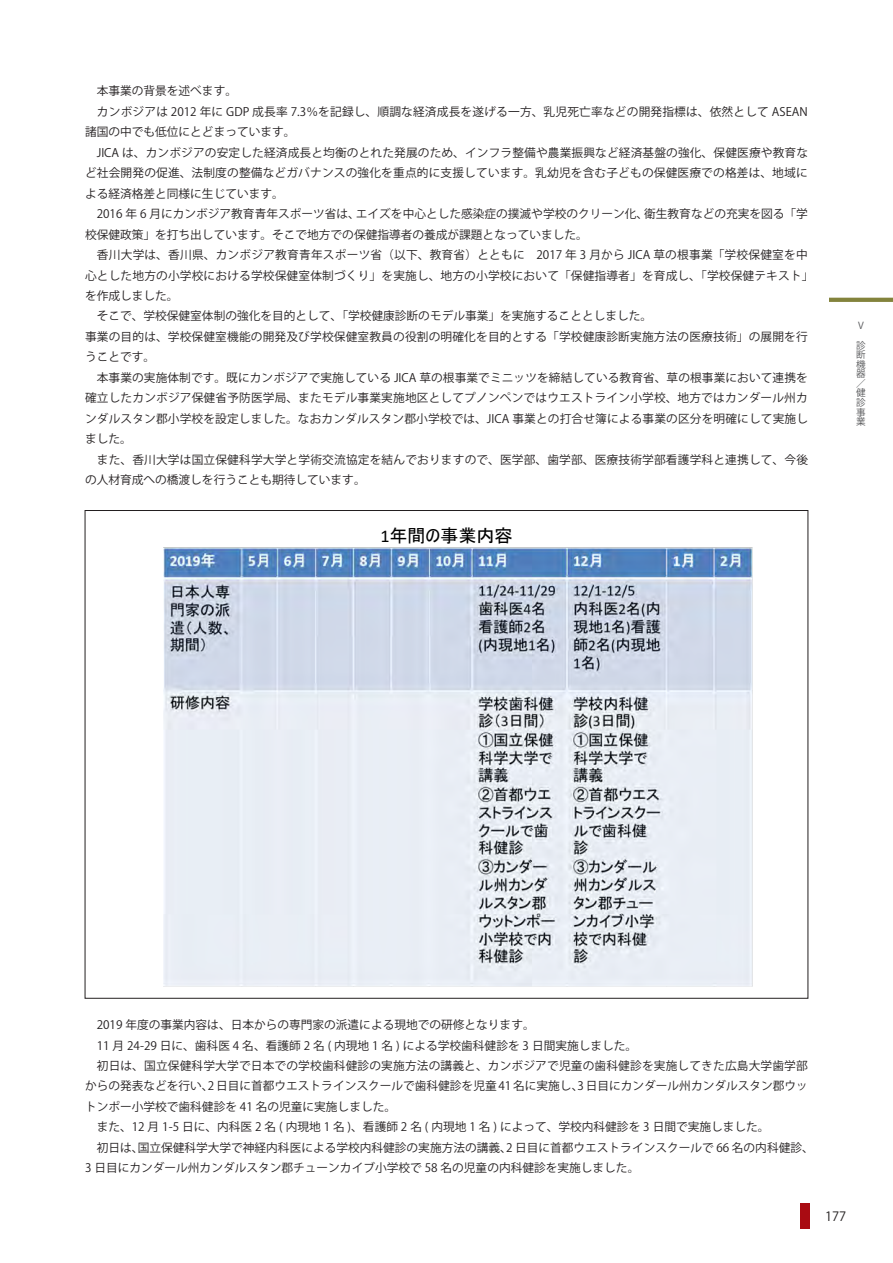
<style>
.page{position:relative;width:893px;height:1263px;background:#fff}
.page>*{position:absolute;margin:0;border:0;box-sizing:border-box;transform-origin:0 0}
.t1{font:18px "MS UI Gothic";color:#000}
.t2{font:12.75px "Koz Go Pr 6 N";color:#231f20}
.t3{font:11.7px/20.4px "Koz Go Pr 6 N";letter-spacing:.005em;color:#231f20}
.t4{font:9.6px/9.6px "Koz Go Pr 6 N";color:#57585a}
.s1{font-family:"Calibri"}
</style>
<div class="page">
<div style="left:800px;top:1203px;width:10px;height:25px;background:#a90b12"></div>
<svg style="left:829px;top:298px;width:64px;height:4px"></svg>
<img style="left:164px;top:547px;width:589px;height:440px">
<p class="t3" style="left:85px;top:81px;width:730px">　本事業の背景を述べます。<br>　カンボジアは 2012 年に GDP 成長率 7.3％を記録し、順調な経済成長を遂げる一方、乳児死亡率などの開発指標は、依然として ASEAN諸国の中でも低位にとどまっています。<br>　JICA は、カンボジアの安定した経済成長と均衡のとれた発展のため、インフラ整備や農業振興など経済基盤の強化、保健医療や教育など社会開発の促進、法制度の整備などガバナンスの強化を重点的に支援しています。乳幼児を含む子どもの保健医療での格差は、地域による経済格差と同様に生じています。<br>　2016 年 6 月にカンボジア教育青年スポーツ省は、エイズを中心とした感染症の撲滅や学校のクリーン化、衛生教育などの充実を図る「学校保健政策」を打ち出しています。そこで地方での保健指導者の養成が課題となっていました。<br>　香川大学は、香川県、カンボジア教育青年スポーツ省（以下、教育省）とともに　2017 年 3 月から JICA 草の根事業「学校保健室を中心とした地方の小学校における学校保健室体制づくり」を実施し、地方の小学校において「保健指導者」を育成し、「学校保健テキスト」を作成しました。<br>　そこで、学校保健室体制の強化を目的として、「学校健康診断のモデル事業」を実施することとしました。<br>事業の目的は、学校保健室機能の開発及び学校保健室教員の役割の明確化を目的とする「学校健康診断実施方法の医療技術」の展開を行うことです。<br>　本事業の実施体制です。既にカンボジアで実施している JICA 草の根事業でミニッツを締結している教育省、草の根事業において連携を確立したカンボジア保健省予防医学局、またモデル事業実施地区としてプノンペンではウエストライン小学校、地方ではカンダール州カンダルスタン郡小学校を設定しました。なおカンダルスタン郡小学校では、JICA 事業との打合せ簿による事業の区分を明確にして実施しました。<br>　また、香川大学は国立保健科学大学と学術交流協定を結んでおりますので、医学部、歯学部、医療技術学部看護学科と連携して、今後の人材育成への橋渡しを行うことも期待しています。</p>
<h1 class="t1" style="left:380px;top:526px;width:134px"><span class="s1">1</span>年間の事業内容</h1>
<p class="t4" style="left:856px;top:317px;width:11px;line-height:19.2px">V診</p>
<p class="t4" style="left:856px;top:350px;width:11px;text-align:justify">断機器／健診事業</p>
<p class="t3" style="left:85px;top:1015px;width:730px">　2019 年度の事業内容は、日本からの専門家の派遣による現地での研修となります。<br>　11 月 24-29 日に、歯科医 4 名、看護師 2 名 ( 内現地 1 名 ) による学校歯科健診を 3 日間実施しました。<br>　初日は、国立保健科学大学で日本での学校歯科健診の実施方法の講義と、カンボジアで児童の歯科健診を実施してきた広島大学歯学部からの発表などを行い、2 日目に首都ウエストラインスクールで歯科健診を児童 41 名に実施し、3 日目にカンダール州カンダルスタン郡ウットンポー小学校で歯科健診を 41 名の児童に実施しました。<br>　また、12 月 1-5 日に、内科医 2 名 ( 内現地 1 名 )、看護師 2 名 ( 内現地 1 名 ) によって、学校内科健診を 3 日間で実施しました。<br>　初日は、国立保健科学大学で神経内科医による学校内科健診の実施方法の講義、2 日目に首都ウエストラインスクールで 66 名の内科健診、3 日目にカンダール州カンダルスタン郡チューンカイブ小学校で 58 名の児童の内科健診を実施しました。</p>
<p class="t2" style="left:825px;top:1209px;width:23px">177</p>
</div>
